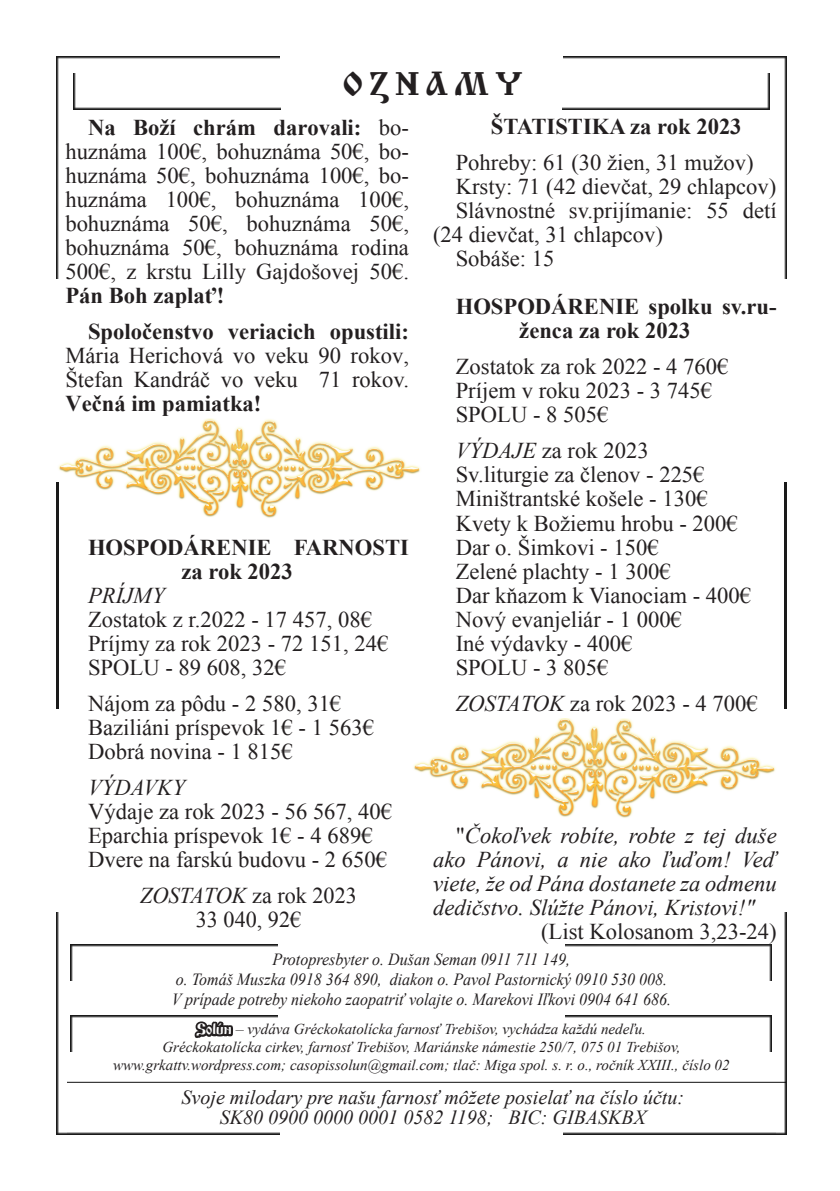
<style>
.page{position:relative;width:840px;height:1191px;background:#fff}
.page>*{position:absolute;margin:0;border:0;box-sizing:border-box;transform-origin:0 0}
.t1{font:34px "Cyr Oldlat Cz";letter-spacing:.2em;color:#231f20}
.t2{font:22.6px/24px "Times New Roman";color:#231f20;text-align:justify}
.t3{font:italic 22.6px/24px "Times New Roman";color:#231f20;text-align:justify}
.t4{font:700 22.6px/24px "Times New Roman";color:#231f20}
.t5{font:italic 20px "Times New Roman";color:#231f20}
.t6{font:italic 17px "Times New Roman";color:#231f20;scale:.94 1}
.t7{font:italic 15px "Times New Roman";color:#231f20}
.s1{font-weight:700}
.s2{font-style:italic}
.s3{font-style:normal}
.s4{font-family:"Cyr Oldlat Cz";font-style:normal;font-size:16px;color:#fff}
.s5{font-size:16px}
</style>
<div class="page">
<img style="left:66px;top:1132px;width:213px;height:2px">
<img style="left:563px;top:1132px;width:213px;height:2px">
<img style="left:776px;top:953px;width:9px;height:181px">
<img style="left:563px;top:57px;width:222px;height:45px">
<img style="left:57px;top:57px;width:222px;height:45px">
<img style="left:74px;top:73px;width:205px;height:29px">
<img style="left:563px;top:73px;width:205px;height:29px">
<img style="left:71px;top:1015px;width:206px;height:36px">
<img style="left:565px;top:1015px;width:206px;height:36px">
<svg style="left:191px;top:1018px;width:44px;height:65px"></svg>
<img style="left:71px;top:953px;width:2px;height:27px">
<img style="left:769px;top:953px;width:2px;height:27px">
<hr style="left:57px;top:1081px;width:728px;height:1px;background:#000">
<img style="left:57px;top:912px;width:9px;height:222px">
<img style="left:56px;top:419px;width:365px;height:99px">
<img style="left:413px;top:718px;width:363px;height:100px">
<p class="t1" style="left:343px;top:62px;width:180px">OZNAMY</p>
<p class="t2" style="left:65px;top:115px;width:345px;text-indent:23px"><span class="s1">Na Boží chrám darovali:</span> bo&shy;huznáma 100€, bohuznáma 50€, bo&shy;huznáma 50€, bohuznáma 100€, bo&shy;huznáma 100€, bohuznáma 100€, bohuznáma 50€, bohuznáma 50€, bohuznáma 50€, bohuznáma rodina 500€, z krstu Lilly Gajdošovej 50€.<br><span class="s1">Pán Boh zaplať!</span></p>
<p class="t2" style="left:65px;top:319px;width:345px;text-indent:23px"><span class="s1">Spoločenstvo veriacich opustili:<br></span>Mária Herichová vo veku 90 rokov, Štefan Kandráč vo veku 71 rokov.<br><span class="s1">Večná im pamiatka!</span></p>
<p class="t4" style="left:181px;top:535px;width:229px;text-indent:-93px">HOSPODÁRENIE FARNOSTI za rok 2023</p>
<p class="t3" style="left:88px;top:583px;width:78px">PRÍJMY</p>
<p class="t2" style="left:88px;top:607px;width:285px">Zostatok z r.2022 - 17 457, 08€</p>
<p class="t2" style="left:88px;top:631px;width:302px">Príjmy za rok 2023 - 72 151, 24€</p>
<p class="t2" style="left:88px;top:655px;width:199px">SPOLU - 89 608, 32€</p>
<p class="t2" style="left:88px;top:691px;width:254px">Nájom za pôdu - 2 580, 31€</p>
<p class="t2" style="left:88px;top:715px;width:287px">Baziliáni príspevok 1€ - 1 563€</p>
<p class="t2" style="left:88px;top:739px;width:206px">Dobrá novina - 1 815€</p>
<p class="t3" style="left:88px;top:775px;width:98px">VÝDAVKY</p>
<p class="t2" style="left:88px;top:799px;width:305px">Výdaje za rok 2023 - 56 567, 40€</p>
<p class="t2" style="left:88px;top:823px;width:286px">Eparchia príspevok 1€ - 4 689€</p>
<p class="t2" style="left:88px;top:847px;width:300px">Dvere na farskú budovu - 2 650€</p>
<p class="t2" style="left:140px;top:883px;width:218px"><span class="s2">ZOSTATOK</span> za rok 2023</p>
<p class="t2" style="left:196px;top:907px;width:107px">33 040, 92€</p>
<p class="t4" style="left:490px;top:114px;width:252px">ŠTATISTIKA za rok 2023</p>
<p class="t2" style="left:455px;top:150px;width:299px">Pohreby: 61 (30 žien, 31 mužov)</p>
<p class="t2" style="left:455px;top:174px;width:322px">Krsty: 71 (42 dievčat, 29 chlapcov)</p>
<p class="t2" style="left:433px;top:198px;width:345px;text-indent:23px">Slávnostné sv.prijímanie: 55 detí (24 dievčat, 31 chlapcov)</p>
<p class="t2" style="left:455px;top:246px;width:100px">Sobáše: 15</p>
<p class="t4" style="left:519px;top:294px;width:259px;text-indent:-63px">HOSPODÁRENIE spolku sv.ru&shy;ženca za rok 2023</p>
<p class="t2" style="left:455px;top:354px;width:274px">Zostatok za rok 2022 - 4 760€</p>
<p class="t2" style="left:455px;top:378px;width:258px">Príjem v roku 2023 - 3 745€</p>
<p class="t2" style="left:455px;top:402px;width:154px">SPOLU - 8 505€</p>
<p class="t2" style="left:455px;top:438px;width:194px"><span class="s2">VÝDAJE</span> za rok 2023</p>
<p class="t2" style="left:455px;top:462px;width:250px">Sv.liturgie za členov - 225€</p>
<p class="t2" style="left:455px;top:486px;width:253px">Miništrantské košele - 130€</p>
<p class="t2" style="left:455px;top:510px;width:283px">Kvety k Božiemu hrobu - 200€</p>
<p class="t2" style="left:455px;top:534px;width:204px">Dar o. Šimkovi - 150€</p>
<p class="t2" style="left:455px;top:558px;width:216px">Zelené plachty - 1 300€</p>
<p class="t2" style="left:455px;top:582px;width:297px">Dar kňazom k Vianociam - 400€</p>
<p class="t2" style="left:455px;top:606px;width:227px">Nový evanjeliár - 1 000€</p>
<p class="t2" style="left:455px;top:630px;width:178px">Iné výdavky - 400€</p>
<p class="t2" style="left:455px;top:654px;width:154px">SPOLU - 3 805€</p>
<p class="t2" style="left:455px;top:690px;width:303px"><span class="s2">ZOSTATOK</span> za rok 2023 - 4 700€</p>
<p class="t3" style="left:433px;top:822px;width:345px;text-indent:23px"><span class="s3">"</span>Čokoľvek robíte, robte z tej duše ako Pánovi, a nie ako ľuďom! Veď viete, že od Pána dostanete za odmenu dedičstvo. Slúžte Pánovi, Kristovi!"</p>
<p class="t2" style="left:540px;top:918px;width:237px">(List Kolosanom 3,23-24)</p>
<p class="t6" style="left:272px;top:947px;width:318px">Protopresbyter o. Dušan Seman 0911 711 149,</p>
<p class="t6" style="left:176px;top:967px;width:524px">o. Tomáš Muszka 0918 364 890, diakon o. Pavol Pastornický 0910 530 008.</p>
<p class="t6" style="left:172px;top:988px;width:532px">V prípade potreby niekoho zaopatriť volajte o. Marekovi Iľkovi 0904 641 686.</p>
<p class="t7" style="left:197px;top:1019px;width:450px"><span class="s4">Solún</span> <span class="s5">–</span> vydáva Gréckokatolícka farnosť Trebišov, vychádza každú nedeľu.</p>
<p class="t7" style="left:162px;top:1037px;width:519px">Gréckokatolícka cirkev, farnosť Trebišov, Mariánske námestie 250/7, 075 01 Trebišov,</p>
<p class="t7" style="left:113px;top:1055px;width:617px">www.grkattv.wordpress.com; casopissolun@gmail.com; tlač: Miga spol. s. r. o., ročník XXIII., číslo 02</p>
<p class="t5" style="left:181px;top:1083px;width:504px">Svoje milodary pre našu farnosť môžete posielať na číslo účtu:</p>
<p class="t5" style="left:220px;top:1103px;width:427px">SK80 0900 0000 0001 0582 1198; BIC: GIBASKBX</p>
</div>
